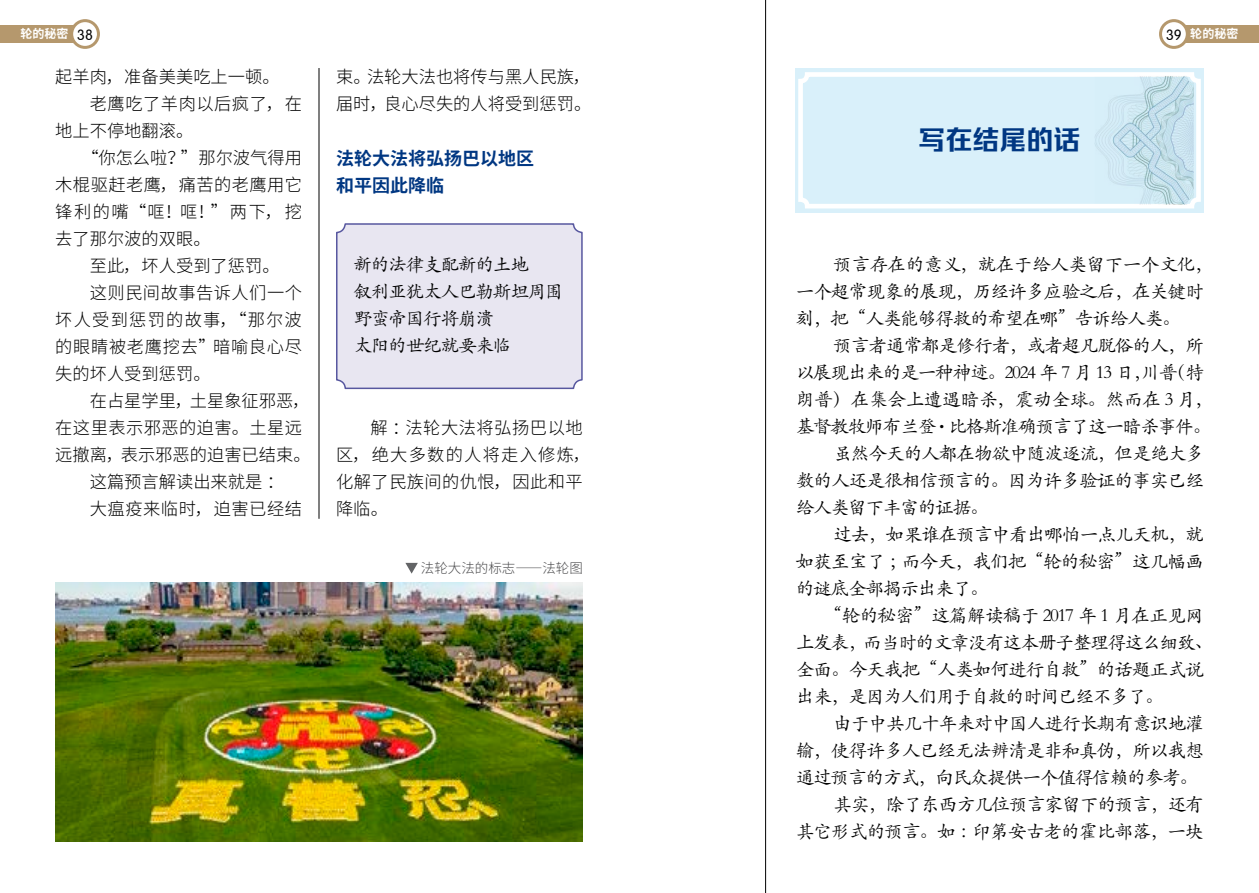
<style>
.page{position:relative;width:1259px;height:893px;background:#fff}
.page>*{position:absolute;margin:0;border:0;box-sizing:border-box;transform-origin:0 0}
.t1{font:27px "FZRUIZH CUJW GB1 0";color:#003782}
.t2{font:18.75px/27px "ST Kaiti";letter-spacing:-.06em;color:#000}
.t3{font:18.75px "ST Kaiti";letter-spacing:-.02em;color:#000}
.t4{font:700 18px/27px "Source Han Sans CN";color:#003782}
.t5{font:300 17.25px/27px "Source Han Sans CN";letter-spacing:.025em;color:#000}
.t6{font:300 17.25px/27px "Source Han Sans CN";color:#000}
.t7{font:300 17.25px "Source Han Sans CN";letter-spacing:.07em;color:#000}
.t8{font:300 13.5px "Source Han Sans CN";color:#4b4b4d}
.t9{font:700 12px "Source Han Sans CN";color:#fff}
.s1{font-family:"FZY3 JW GB1 0";font-weight:400;font-size:14.7px;color:#000}
.s2{font-size:13.5px}
</style>
<div class="page">
<div style="left:1174px;top:26px;width:85px;height:17px;background:#b5986d"></div>
<div style="left:1160px;top:21px;width:27px;height:26px;background:#fff;border-radius:50%"></div>
<div style="left:1159px;top:19px;width:29px;height:30px;border:3px solid #b5986d;border-radius:50%"></div>
<div style="left:0;top:26px;width:85px;height:17px;background:#b5986d"></div>
<div style="left:72px;top:21px;width:26px;height:26px;background:#fff;border-radius:50%"></div>
<div style="left:70px;top:19px;width:30px;height:30px;border:3px solid #b5986d;border-radius:50%"></div>
<div style="left:795px;top:68px;width:408px;height:145px;background:#d9f0fa"></div>
<div style="left:798px;top:72px;width:402px;height:136px;border:5px solid #fff;border-radius:7px"></div>
<img style="left:1094px;top:76px;width:99px;height:129px">
<img style="left:55px;top:583px;width:528px;height:259px">
<div style="left:337px;top:224px;width:245px;height:164px;background:#e8e6f1;border-radius:8px"></div>
<div style="left:336px;top:223px;width:247px;height:166px;border:2px solid #57579f;border-radius:8px"></div>
<hr style="left:319px;top:68px;width:1px;height:451px;background:#000">
<hr style="left:765px;top:0;width:1px;height:893px;background:#000">
<svg style="left:405px;top:563px;width:13px;height:11px"></svg>
<p class="t9" style="left:21px;top:27px;width:74px">轮的秘密 <span class="s1">38</span></p>
<p class="t9" style="left:1166px;top:27px;width:74px"><span class="s1">39</span> 轮的秘密</p>
<p class="t6" style="left:336px;top:64px;width:257px">束。法轮大法也将传与黑人民族，届时，良心尽失的人将受到惩罚。</p>
<p class="t4" style="left:336px;top:145px;width:200px">法轮大法将弘扬巴以地区和平因此降临</p>
<p class="t6" style="left:55px;top:64px;width:226px">起羊肉，准备美美吃上一顿。</p>
<p class="t5" style="left:90px;top:91px;width:214px">老鹰吃了羊肉以后疯了，在</p>
<p class="t6" style="left:55px;top:118px;width:140px">地上不停地翻滚。</p>
<p class="t6" style="left:81px;top:145px;width:222px">“你怎么啦？”那尔波气得用</p>
<p class="t5" style="left:55px;top:172px;width:248px">木棍驱赶老鹰，痛苦的老鹰用它</p>
<p class="t5" style="left:55px;top:199px;width:248px">锋利的嘴“哐！哐！”两下，挖</p>
<p class="t6" style="left:55px;top:226px;width:157px">去了那尔波的双眼。</p>
<p class="t6" style="left:90px;top:253px;width:191px">至此，坏人受到了惩罚。</p>
<p class="t5" style="left:90px;top:280px;width:214px">这则民间故事告诉人们一个</p>
<p class="t7" style="left:55px;top:310px;width:248px">坏人受到惩罚的故事，“那尔波</p>
<p class="t5" style="left:55px;top:334px;width:248px">的眼睛被老鹰挖去”暗喻良心尽</p>
<p class="t6" style="left:55px;top:361px;width:157px">失的坏人受到惩罚。</p>
<p class="t6" style="left:90px;top:388px;width:221px">在占星学里，土星象征邪恶，</p>
<p class="t5" style="left:55px;top:415px;width:248px">在这里表示邪恶的迫害。土星远</p>
<p class="t6" style="left:55px;top:442px;width:257px">远撤离，表示邪恶的迫害已结束。</p>
<p class="t6" style="left:90px;top:469px;width:196px">这篇预言解读出来就是：</p>
<p class="t5" style="left:90px;top:496px;width:214px">大瘟疫来临时，迫害已经结</p>
<h1 class="t1" style="left:918px;top:126px;width:163px">写在结尾的话</h1>
<p class="t2" style="left:795px;top:250px;width:419px;text-indent:38px">预言存在的意义，就在于给人类留下一个文化，一个超常现象的展现，历经许多应验之后，在关键时刻，把“人类能够得救的希望在哪”告诉给人类。</p>
<p class="t2" style="left:833px;top:331px;width:372px">预言者通常都是修行者，或者超凡脱俗的人，所</p>
<p class="t2" style="left:795px;top:358px;width:410px">以展现出来的是一种神迹。2024 年 7 月 13 日，川普（特</p>
<p class="t3" style="left:795px;top:387px;width:419px">朗普）在集会上遭遇暗杀，震动全球。然而在 3 月，</p>
<p class="t2" style="left:795px;top:412px;width:417px">基督教牧师布兰登 <span class="s2">•</span> 比格斯准确预言了这一暗杀事件。</p>
<p class="t2" style="left:833px;top:439px;width:372px">虽然今天的人都在物欲中随波逐流，但是绝大多</p>
<p class="t2" style="left:795px;top:466px;width:410px">数的人还是很相信预言的。因为许多验证的事实已经</p>
<p class="t2" style="left:795px;top:493px;width:195px">给人类留下丰富的证据。</p>
<p class="t2" style="left:833px;top:520px;width:372px">过去，如果谁在预言中看出哪怕一点儿天机，就</p>
<p class="t2" style="left:795px;top:547px;width:410px">如获至宝了；而今天，我们把“轮的秘密”这几幅画</p>
<p class="t2" style="left:795px;top:574px;width:195px">的谜底全部揭示出来了。</p>
<p class="t2" style="left:823px;top:601px;width:382px">“轮的秘密”这篇解读稿于 2017 年 1 月在正见网</p>
<p class="t2" style="left:795px;top:628px;width:419px">上发表，而当时的文章没有这本册子整理得这么细致、</p>
<p class="t2" style="left:795px;top:655px;width:410px">全面。今天我把“人类如何进行自救”的话题正式说</p>
<p class="t2" style="left:795px;top:682px;width:370px">出来，是因为人们用于自救的时间已经不多了。</p>
<p class="t2" style="left:833px;top:709px;width:372px">由于中共几十年来对中国人进行长期有意识地灌</p>
<p class="t2" style="left:795px;top:736px;width:410px">输，使得许多人已经无法辨清是非和真伪，所以我想</p>
<p class="t2" style="left:795px;top:763px;width:404px">通过预言的方式，向民众提供一个值得信赖的参考。</p>
<p class="t2" style="left:833px;top:790px;width:372px">其实，除了东西方几位预言家留下的预言，还有</p>
<p class="t2" style="left:795px;top:817px;width:410px">其它形式的预言。如：印第安古老的霍比部落，一块</p>
<p class="t2" style="left:353px;top:250px;width:212px">新的法律支配新的土地<br>叙利亚犹太人巴勒斯坦周围野蛮帝国行将崩溃<br>太阳的世纪就要来临</p>
<p class="t5" style="left:336px;top:415px;width:256px;text-indent:34px">解：法轮大法将弘扬巴以地区，绝大多数的人将走入修炼，化解了民族间的仇恨，因此和平降临。</p>
<p class="t8" style="left:421px;top:561px;width:164px">法轮大法的标志——法轮图</p>
</div>
